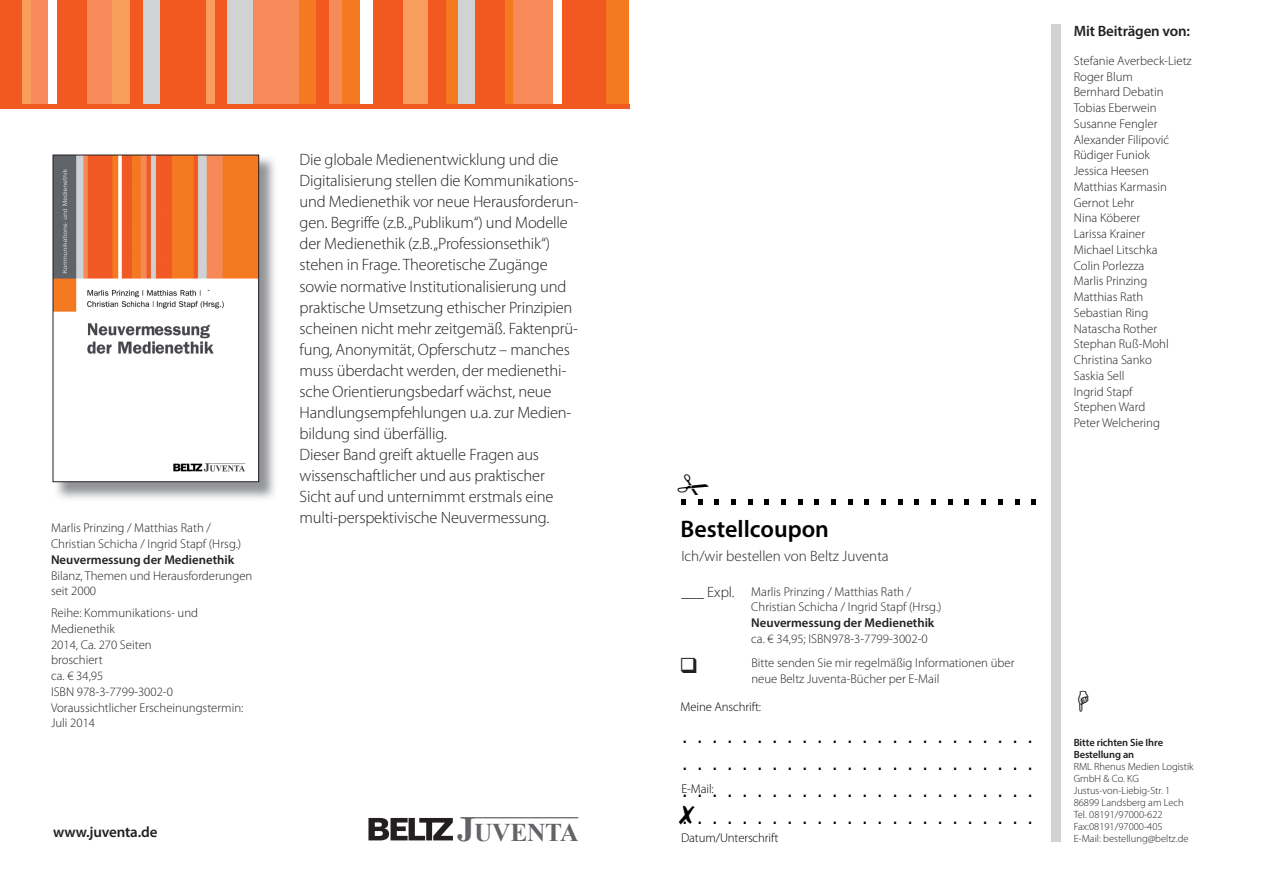
<style>
.page{position:relative;width:1263px;height:893px;background:#fff}
.page>*{position:absolute;margin:0;border:0;box-sizing:border-box;transform-origin:0 0}
.t1{font:300 60px "Helvetica";color:#000}
.t2{font:300 27px/27px "Helvetica";color:#000;text-align:justify}
.t3{font:700 25.5px "Times New Roman";letter-spacing:-.01em;color:#636266}
.t4{font:600 24px "Myriad Pro";color:#000}
.t5{font:300 16.5px/21px "Myriad Pro";letter-spacing:-.01em;color:#231f20}
.t6{font:300 15px "Myriad Pro";color:#231f20}
.t7{font:600 15px "Myriad Pro";letter-spacing:-.01em;color:#231f20}
.t8{font:300 12.75px/15.8px "Myriad Pro";color:#231f20}
.t9{font:600 12.75px "Myriad Pro";color:#231f20}
.t10{font:300 12.75px "Myriad Pro";letter-spacing:-.01em;color:#000}
.t11{font:300 10.5px/12px "Myriad Pro";color:#231f20}
.t12{font:600 10.5px/12px "Myriad Pro";letter-spacing:-.01em;color:#231f20}
.s1{font-size:34.5px}
</style>
<div class="page">
<div style="left:1051px;top:24px;width:9px;height:818px;background:#d1d2d4"></div>
<hr style="left:460px;top:817px;width:118px;height:1px;background:#636366">
<svg style="left:368px;top:818px;width:85px;height:22px"></svg>
<div style="left:605px;top:0;width:24px;height:105px;background:#f47921"></div>
<div style="left:561px;top:0;width:44px;height:105px;background:#f15921"></div>
<div style="left:253px;top:0;width:47px;height:105px;background:#f68a58"></div>
<div style="left:227px;top:0;width:26px;height:105px;background:#d1d2d4"></div>
<div style="left:215px;top:0;width:12px;height:105px;background:#f15921"></div>
<div style="left:206px;top:0;width:9px;height:105px;background:#f89d5b"></div>
<div style="left:159px;top:0;width:47px;height:105px;background:#f15921"></div>
<div style="left:142px;top:0;width:17px;height:105px;background:#d1d2d4"></div>
<div style="left:130px;top:0;width:13px;height:105px;background:#f15921"></div>
<div style="left:87px;top:0;width:26px;height:105px;background:#f68a58"></div>
<div style="left:31px;top:0;width:17px;height:105px;background:#f68a58"></div>
<div style="left:57px;top:0;width:30px;height:105px;background:#f15921"></div>
<div style="left:475px;top:0;width:31px;height:105px;background:#f15921"></div>
<div style="left:19px;top:0;width:12px;height:105px;background:#f89d5b"></div>
<div style="left:113px;top:0;width:17px;height:105px;background:#f89d5b"></div>
<div style="left:300px;top:0;width:17px;height:105px;background:#f47921"></div>
<div style="left:316px;top:0;width:13px;height:105px;background:#f15921"></div>
<div style="left:458px;top:0;width:17px;height:105px;background:#d1d2d4"></div>
<div style="left:445px;top:0;width:13px;height:105px;background:#f47921"></div>
<div style="left:402px;top:0;width:26px;height:105px;background:#f89d5b"></div>
<div style="left:342px;top:0;width:17px;height:105px;background:#f47921"></div>
<div style="left:373px;top:0;width:29px;height:105px;background:#f15921"></div>
<div style="left:329px;top:0;width:13px;height:105px;background:#f68a58"></div>
<div style="left:428px;top:0;width:17px;height:105px;background:#f15921"></div>
<div style="left:505px;top:0;width:9px;height:105px;background:#f47921"></div>
<div style="left:513px;top:0;width:40px;height:105px;background:#f68a58"></div>
<div style="left:0;top:0;width:21px;height:106px;background:#f15921"></div>
<div style="left:0;top:104px;width:629px;height:5px;background:#f15921"></div>
<img style="left:54px;top:155px;width:221px;height:344px">
<div style="left:52px;top:153px;width:206px;height:329px;background:#fff"></div>
<img style="left:55px;top:157px;width:202px;height:315px">
<div style="left:53px;top:155px;width:206px;height:327px;border:1px solid #231f20"></div>
<p class="t8" style="left:51px;top:520px;width:192px">Marlis Prinzing / Matthias Rath /<br>Christian Schicha / Ingrid Stapf (Hrsg.)</p>
<p class="t9" style="left:51px;top:551px;width:185px">Neuvermessung der Medienethik</p>
<p class="t8" style="left:51px;top:568px;width:203px">Bilanz, Themen und Herausforderungen seit 2000</p>
<p class="t8" style="left:51px;top:605px;width:194px">Reihe: Kommunikations- und<br>Medienethik<br>2014, Ca. 270 Seiten<br>broschiert<br>ca. € 34,95<br>ISBN 978-3-7799-3002-0<br>Voraussichtlicher Erscheinungstermin:<br>Juli 2014</p>
<p class="t5" style="left:300px;top:150px;width:281px">Die globale Medienentwicklung und die Digitalisierung stellen die Kommunikations&shy;und Medienethik vor neue Herausforderun&shy;gen. Begriffe (z.B. „Publikum“) und Modelle der Medienethik (z.B. „Professionsethik“) stehen in Frage. Theoretische Zugänge sowie normative Institutionalisierung und praktische Umsetzung ethischer Prinzipien scheinen nicht mehr zeitgemäß. Faktenprü&shy;fung, Anonymität, Opferschutz – manches muss überdacht werden, der medienethi&shy;sche Orientierungsbedarf wächst, neue Handlungsempfehlungen u.a. zur Medien&shy;bildung sind überfällig.<br>Dieser Band greift aktuelle Fragen aus wissenschaftlicher und aus praktischer Sicht auf und unternimmt erstmals eine multi-perspektivische Neuvermessung.</p>
<p class="t7" style="left:53px;top:822px;width:106px">www.juventa.de</p>
<h3 class="t3" style="left:457px;top:814px;width:123px"><span class="s1">J</span>UVENTA</h3>
<h1 class="t1" style="left:675px;top:446px;width:368px">......................</h1>
<h3 class="t4" style="left:681px;top:513px;width:150px">Bestellcoupon</h3>
<p class="t6" style="left:681px;top:547px;width:209px">Ich/wir bestellen von Beltz Juventa</p>
<p class="t6" style="left:681px;top:584px;width:55px">___ Expl.</p>
<p class="t8" style="left:751px;top:584px;width:192px">Marlis Prinzing / Matthias Rath /<br>Christian Schicha / Ingrid Stapf (Hrsg.)</p>
<p class="t9" style="left:751px;top:615px;width:185px">Neuvermessung der Medienethik</p>
<p class="t8" style="left:751px;top:631px;width:178px">ca. € 34,95; ISBN978-3-7799-3002-0</p>
<p class="t8" style="left:751px;top:655px;width:265px">Bitte senden Sie mir regelmäßig Informationen über</p>
<p class="t8" style="left:751px;top:671px;width:189px">neue Beltz Juventa-Bücher per E-Mail</p>
<p class="t10" style="left:681px;top:700px;width:82px">Meine Anschrift:</p>
<h2 class="t2" style="left:681px;top:719px;width:354px">. . . . . . . . . . . . . . . . . . . . . . . . . . . . . . . . . . . . . . . . . . . . . . . . . . . . . . . . . . . . . . . . . . . . . . . . . . . . . . . . . . . . . . . . . . . . . . . .</h2>
<p class="t10" style="left:681px;top:831px;width:99px">Datum/Unterschrift</p>
<p class="t10" style="left:681px;top:782px;width:34px">E-Mail:</p>
<p class="t7" style="left:1074px;top:21px;width:118px">Mit Beiträgen von:</p>
<p class="t8" style="left:1074px;top:53px;width:119px">Stefanie Averbeck-Lietz<br>Roger Blum<br>Bernhard Debatin<br>Tobias Eberwein<br>Susanne Fengler<br>Alexander Filipović<br>Rüdiger Funiok<br>Jessica Heesen<br>Matthias Karmasin<br>Gernot Lehr<br>Nina Köberer<br>Larissa Krainer<br>Michael Litschka<br>Colin Porlezza<br>Marlis Prinzing<br>Matthias Rath<br>Sebastian Ring<br>Natascha Rother<br>Stephan Ruß-Mohl<br>Christina Sanko<br>Saskia Sell<br>Ingrid Stapf<br>Stephen Ward<br>Peter Welchering</p>
<p class="t12" style="left:1074px;top:736px;width:91px">Bitte richten Sie Ihre<br>Bestellung an</p>
<p class="t11" style="left:1074px;top:761px;width:122px">RML Rhenus Medien Logistik<br>GmbH &amp; Co. KG<br>Justus-von-Liebig-Str. 1<br>86899 Landsberg am Lech<br>Tel. 08191/97000-622<br>Fax:08191/97000-405<br>E-Mail: bestellung@beltz.de</p>
</div>
